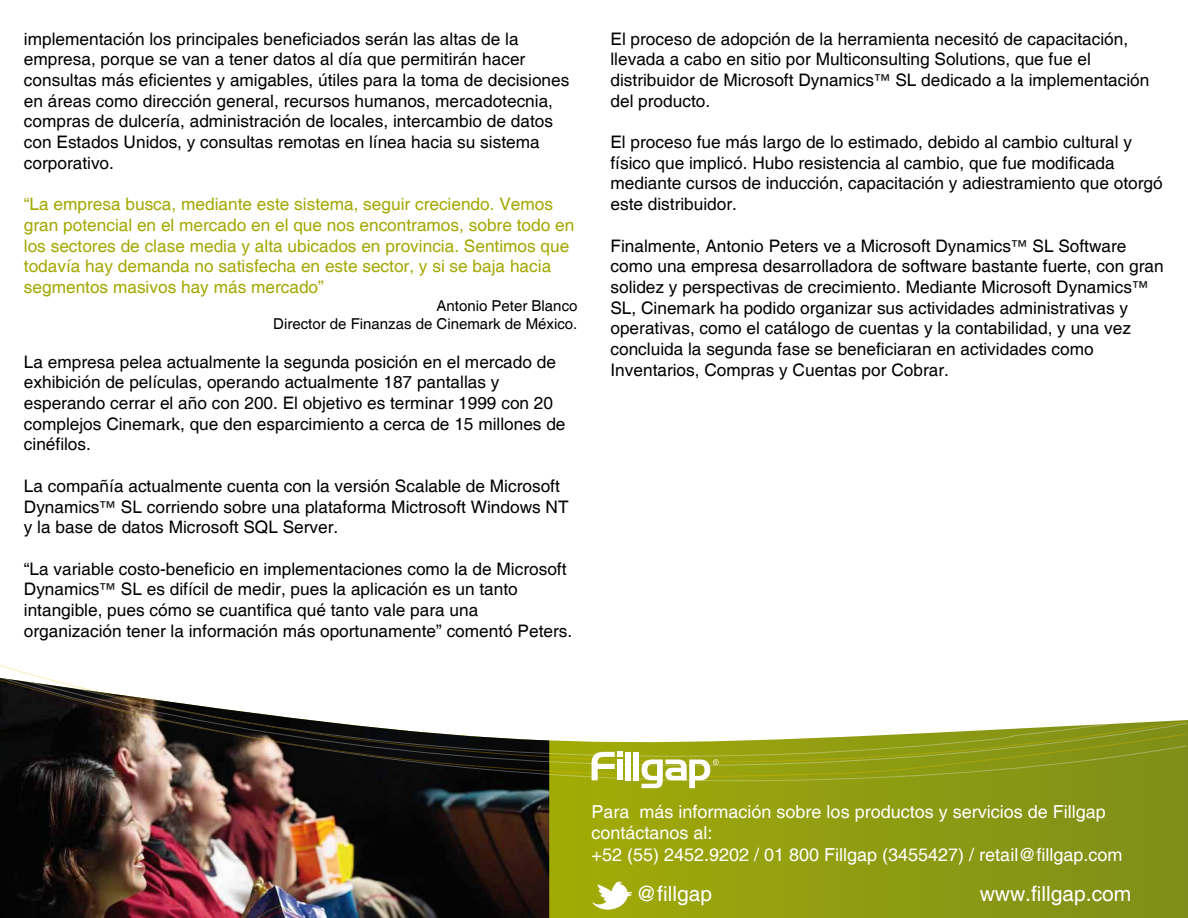
<style>
.page{position:relative;width:1188px;height:918px;background:#fff}
.page>*{position:absolute;margin:0;border:0;box-sizing:border-box;transform-origin:0 0}
.t1{font:21px "Helvetica";color:#fff}
.t2{font:18px/21.6px "Helvetica";color:#fff}
.t3{font:17.25px/20.7px "Helvetica";color:#000}
.t4{font:17.25px/20.7px "Helvetica";color:#a4a800}
.t5{font:15px/18px "Helvetica";color:#000;text-align:right}
.s1{font-size:16.5px;color:#1a171c}
</style>
<div class="page">
<svg style="left:549px;top:720px;width:639px;height:198px;background:#8f9c10"></svg>
<img style="left:0;top:781px;width:549px;height:137px">
<svg style="left:0;top:770px;width:1187px;height:10px;background:#646421"></svg>
<svg style="left:0;top:665px;width:1187px;height:105px"></svg>
<svg style="left:592px;top:752px;width:31px;height:28px"></svg>
<div style="left:626px;top:752px;width:5px;height:28px;background:#fff"></div>
<div style="left:633px;top:752px;width:6px;height:28px;background:#fff"></div>
<svg style="left:642px;top:759px;width:77px;height:29px"></svg>
<svg style="left:592px;top:881px;width:40px;height:31px"></svg>
<p class="t3" style="left:24px;top:29px;width:547px">implementación los principales beneficiados serán las altas de la empresa, porque se van a tener datos al día que permitirán hacer consultas más eficientes y amigables, útiles para la toma de decisiones en áreas como dirección general, recursos humanos, mercadotecnia, compras de dulcería, administración de locales, intercambio de datos con Estados Unidos, y consultas remotas en línea hacia su sistema corporativo.</p>
<p class="t4" style="left:24px;top:194px;width:552px">“La empresa busca, mediante este sistema, seguir creciendo. Vemos gran potencial en el mercado en el que nos encontramos, sobre todo en los sectores de clase media y alta ubicados en provincia. Sentimos que todavía hay demanda no satisfecha en este sector, y si se baja hacia segmentos masivos hay más mercado”</p>
<p class="t5" style="left:273px;top:297px;width:306px">Antonio Peter Blanco<br>Director de Finanzas de Cinemark de México.</p>
<p class="t3" style="left:24px;top:352px;width:543px">La empresa pelea actualmente la segunda posición en el mercado de exhibición de películas, operando actualmente 187 pantallas y esperando cerrar el año con 200. El objetivo es terminar 1999 con 20 complejos Cinemark, que den esparcimiento a cerca de 15 millones de cinéfilos.</p>
<p class="t3" style="left:24px;top:476px;width:546px">La compañía actualmente cuenta con la versión Scalable de Microsoft<br>Dynamics<span class="s1">™</span> SL corriendo sobre una plataforma Mictrosoft Windows NT y la base de datos Microsoft SQL Server.</p>
<p class="t3" style="left:24px;top:559px;width:550px">“La variable costo-beneficio en implementaciones como la de Microsoft Dynamics<span class="s1">™</span> SL es difícil de medir, pues la aplicación es un tanto intangible, pues cómo se cuantifica qué tanto vale para una organización tener la información más oportunamente” comentó Peters.</p>
<p class="t3" style="left:610px;top:29px;width:540px">El proceso de adopción de la herramienta necesitó de capacitación, llevada a cabo en sitio por Multiconsulting Solutions, que fue el distribuidor de Microsoft Dynamics<span class="s1">™</span> SL dedicado a la implementación del producto.</p>
<p class="t3" style="left:610px;top:132px;width:554px">El proceso fue más largo de lo estimado, debido al cambio cultural y físico que implicó. Hubo resistencia al cambio, que fue modificada mediante cursos de inducción, capacitación y adiestramiento que otorgó este distribuidor.</p>
<p class="t3" style="left:610px;top:236px;width:555px">Finalmente, Antonio Peters ve a Microsoft Dynamics<span class="s1">™</span> SL Software como una empresa desarrolladora de software bastante fuerte, con gran solidez y perspectivas de crecimiento. Mediante Microsoft Dynamics<span class="s1">™ </span>SL, Cinemark ha podido organizar sus actividades administrativas y operativas, como el catálogo de cuentas y la contabilidad, y una vez concluida la segunda fase se beneficiaran en actividades como Inventarios, Compras y Cuentas por Cobrar.</p>
<p class="t2" style="left:592px;top:801px;width:533px">Para más información sobre los productos y servicios de Fillgap contáctanos al:<br>+52 (55) 2452.9202 / 01 800 Fillgap (3455427) / retail@fillgap.com</p>
<p class="t1" style="left:636px;top:882px;width:78px">@fillgap</p>
<p class="t1" style="left:980px;top:882px;width:153px">www.fillgap.com</p>
</div>
